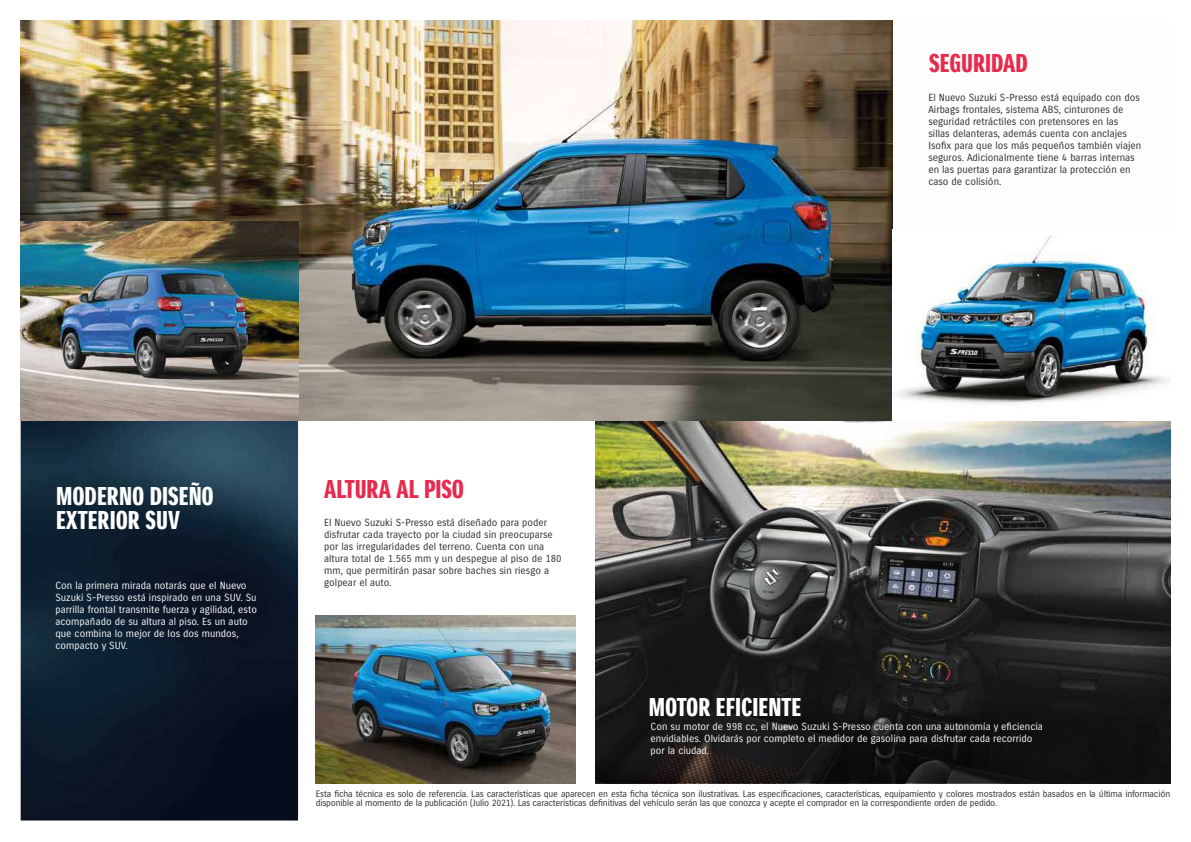
<style>
.page{position:relative;width:1191px;height:842px;background:#fff}
.page>*{position:absolute;margin:0;border:0;box-sizing:border-box;transform-origin:0 0}
.t1{font:25px/23.5px "Suzuki Headline";color:#fff}
.t2{font:25px "Suzuki Headline";color:#e72a4d}
.t3{font:10px/12px "Suzuki";color:#2e2c2a}
.t4{font:10px/12px "Suzuki";color:#fff}
.t5{font:9px/9px "Suzuki";letter-spacing:-.02em;color:#2e2c2a}
</style>
<div class="page">
<img style="left:21px;top:420px;width:277px;height:400px">
<img style="left:316px;top:615px;width:259px;height:168px">
<img style="left:595px;top:420px;width:575px;height:279px">
<img style="left:21px;top:21px;width:871px;height:399px">
<img style="left:895px;top:235px;width:275px;height:169px">
<svg style="left:595px;top:699px;width:575px;height:84px;background:#151514"></svg>
<h1 class="t2" style="left:929px;top:49px;width:100px">SEGURIDAD</h1>
<p class="t3" style="left:928px;top:92px;width:214px">El Nuevo Suzuki S-Presso está equipado con dos Airbags frontales, sistema ABS, cinturones de seguridad retráctiles con pretensores en las sillas delanteras, además cuenta con anclajes Isofix para que los más pequeños también viajen seguros. Adicionalmente tiene 4 barras internas en las puertas para garantizar la protección en caso de colisión.</p>
<h1 class="t1" style="left:56px;top:485px;width:159px">MODERNO DISEÑO<br>EXTERIOR SUV</h1>
<p class="t4" style="left:55px;top:580px;width:203px">Con la primera mirada notarás que el Nuevo Suzuki S-Presso está inspirado en una SUV. Su parrilla frontal transmite fuerza y agilidad, esto acompañado de su altura al piso. Es un auto que combina lo mejor de los dos mundos, compacto y SUV.</p>
<h1 class="t2" style="left:324px;top:475px;width:141px">ALTURA AL PISO</h1>
<p class="t3" style="left:324px;top:516px;width:239px">El Nuevo Suzuki S-Presso está diseñado para poder disfrutar cada trayecto por la ciudad sin preocuparse por las irregularidades del terreno. Cuenta con una altura total de 1.565 mm y un despegue al piso de 180 mm, que permitirán pasar sobre baches sin riesgo a golpear el auto.</p>
<h1 class="t1" style="left:649px;top:696px;width:154px">MOTOR EFICIENTE</h1>
<p class="t4" style="left:650px;top:721px;width:394px">Con su motor de 998 cc, el Nuevo Suzuki S-Presso cuenta con una autonomía y eficiencia envidiables. Olvidarás por completo el medidor de gasolina para disfrutar cada recorrido por la ciudad.</p>
<p class="t5" style="left:316px;top:789px;width:856px">Esta ficha técnica es solo de referencia. Las características que aparecen en esta ficha técnica son ilustrativas. Las especificaciones, características, equipamiento y colores mostrados están basados en la última información disponible al momento de la publicación (Julio 2021). Las características definitivas del vehículo serán las que conozca y acepte el comprador en la correspondiente orden de pedido.</p>
</div>
